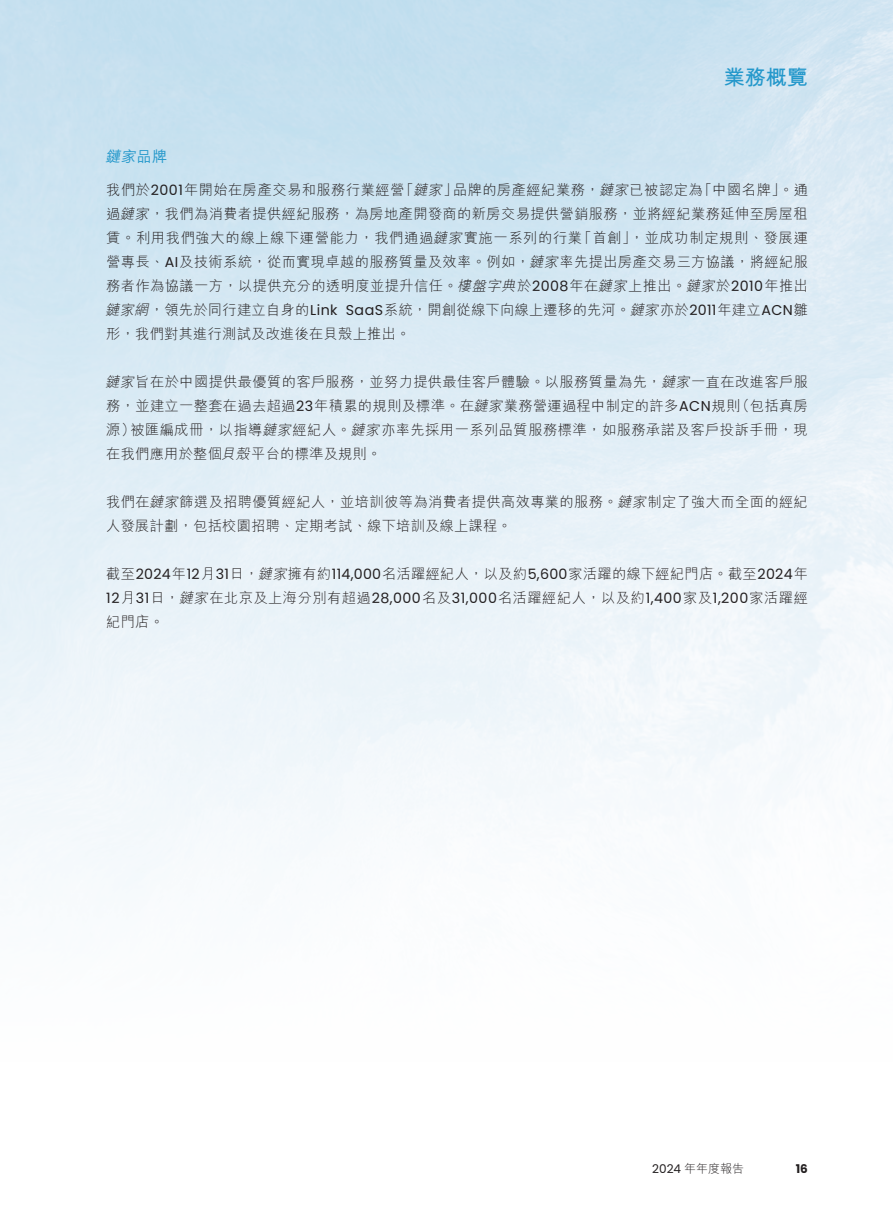
<style>
.page{position:relative;width:893px;height:1212px;background:#fff}
.page>*{position:absolute;margin:0;border:0;box-sizing:border-box;transform-origin:0 0}
.t1{font:700 21px "M Hei HK";color:#2498cb}
.t2{font:italic 500 15px "M Hei HK";color:#2498cb}
.t3{font:300 14.25px/24px "M Hei HK";letter-spacing:.025em;color:#231f20}
.t4{font:300 14.25px "M Hei HK";letter-spacing:.045em;color:#231f20}
.t5{font:300 12px "M Hei HK";color:#231f20}
.t6{font:700 12px "Poppins";color:#231f20}
.s1{font-style:normal}
.s2{font-family:"Poppins";font-weight:400}
.s3{font-style:italic}
</style>
<div class="page">
<div style="left:0;top:0;width:893px;height:1212px;background:linear-gradient(to bottom,#c7e0ef,#fff)"></div>
<p class="t2" style="left:105px;top:146px;width:63px">鏈家<span class="s1">品牌</span></p>
<h1 class="t1" style="left:724px;top:62px;width:85px">業務概覽</h1>
<p class="t3" style="left:106px;top:177px;width:300px">我們於<span class="s2">2001</span>年開始在房產交易和服務行業經營</p>
<p class="t3" style="left:106px;top:201px;width:703px">過<span class="s3">鏈家</span>，我們為消費者提供經紀服務，為房地產開發商的新房交易提供營銷服務，並將經紀業務延伸至房屋租</p>
<p class="t4" style="left:577px;top:230px;width:232px">「首創，」並成功制定規則、發展運</p>
<p class="t3" style="left:453px;top:177px;width:251px">品牌的房產經紀業務，<span class="s3">鏈家</span>已被認定為</p>
<p class="t3" style="left:399px;top:177px;width:60px">「<span class="s3">鏈家</span>」</p>
<p class="t3" style="left:698px;top:177px;width:112px">「中國名牌」。通</p>
<p class="t4" style="left:106px;top:230px;width:477px">賃。利用我們強大的線上線下運營能力，我們通過<span class="s3">鏈家</span>實施一系列的行業</p>
<p class="t3" style="left:106px;top:249px;width:703px">營專長、<span class="s2">AI</span>及技術系統，從而實現卓越的服務質量及效率。例如，<span class="s3">鏈家</span>率先提出房產交易三方協議，將經紀服</p>
<p class="t3" style="left:106px;top:273px;width:703px">務者作為協議一方，以提供充分的透明度並提升信任。<span class="s3">樓盤字典</span>於<span class="s2">2008</span>年在<span class="s3">鏈家</span>上推出。<span class="s3">鏈家</span>於<span class="s2">2010</span>年推出</p>
<p class="t3" style="left:346px;top:297px;width:464px"><span class="s2">SaaS</span>系統，開創從線下向線上遷移的先河。<span class="s3">鏈家</span>亦於<span class="s2">2011</span>年建立<span class="s2">ACN</span>雛</p>
<p class="t3" style="left:105px;top:297px;width:307px"><span class="s3">鏈家網</span>，領先於同行建立自身的<span class="s2">Link<br></span>形，我們對其進行測試及改進後在貝殼上推出。</p>
<p class="t3" style="left:105px;top:369px;width:704px;text-align:right"><span class="s3">鏈家</span>旨在於中國提供最優質的客戶服務，並努力提供最佳客戶體驗。以服務質量為先，<span class="s3">鏈家</span>一直在改進客戶服（包括真房</p>
<p class="t3" style="left:130px;top:393px;width:679px;text-indent:-24px">務，並建立一整套在過去超過<span class="s2">23</span>年積累的規則及標準。在<span class="s3">鏈家</span>業務營運過程中制定的許多<span class="s2">ACN</span>規則<br>被匯編成冊，以指導<span class="s3">鏈家</span>經紀人。<span class="s3">鏈家</span>亦率先採用一系列品質服務標準，如服務承諾及客戶投訴手冊，現</p>
<p class="t3" style="left:106px;top:417px;width:277px">源）<br>在我們應用於整個<span class="s3">貝殼</span>平台的標準及規則。</p>
<p class="t3" style="left:106px;top:489px;width:703px">我們在<span class="s3">鏈家</span>篩選及招聘優質經紀人，並培訓彼等為消費者提供高效專業的服務。<span class="s3">鏈家</span>制定了強大而全面的經紀人發展計劃，包括校園招聘、定期考試、線下培訓及線上課程。</p>
<p class="t3" style="left:106px;top:561px;width:703px;text-align:justify">截至<span class="s2">2024</span>年<span class="s2">12</span>月<span class="s2">31</span>日，<span class="s3">鏈家</span>擁有約<span class="s2">114,000</span>名活躍經紀人，以及約<span class="s2">5,600</span>家活躍的線下經紀門店。截至<span class="s2">2024</span>年<span class="s2">12</span>月<span class="s2">31</span>日，<span class="s3">鏈家</span>在北京及上海分別有超過<span class="s2">28,000</span>名及<span class="s2">31,000</span>名活躍經紀人，以及約<span class="s2">1,400</span>家及<span class="s2">1,200</span>家活躍經紀門店。</p>
<p class="t5" style="left:652px;top:1163px;width:93px"><span class="s2">2024</span> 年年度報告</p>
<p class="t6" style="left:796px;top:1161px;width:14px">16</p>
</div>
